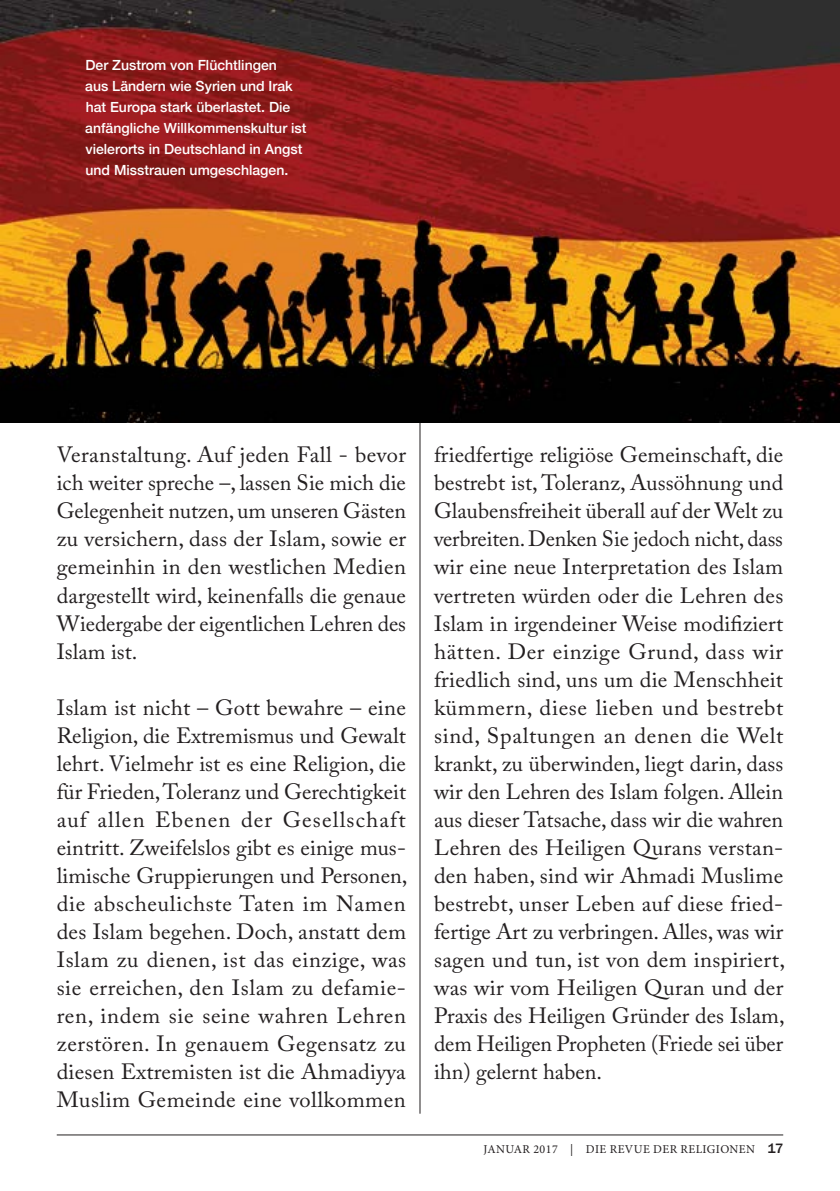
<style>
.page{position:relative;width:840px;height:1191px;background:#fff}
.page>*{position:absolute;margin:0;border:0;box-sizing:border-box;transform-origin:0 0}
.t1{font:22px/28px "Adobe Caslon Pro";color:#231f20;text-align:justify}
.t2{font:500 14px/21px "Helvetica Neue";color:#fff}
.t3{font:12px "Minion Pro";letter-spacing:.035em;color:#231f20}
.s1{font-family:"Franklin Gothic";font-weight:500;font-size:14px}
</style>
<div class="page">
<hr style="left:57px;top:1134px;width:725px;height:1px;background:#231f20">
<hr style="left:419px;top:189px;width:1px;height:924px;background:#231f20">
<img style="left:0;top:0;width:839px;height:423px">
<p class="t2" style="left:85px;top:54px;width:222px">Der Zustrom von Flüchtlingen<br>aus Ländern wie Syrien und Irak hat Europa stark überlastet. Die anfängliche Willkommenskultur ist vielerorts in Deutschland in Angst und Misstrauen umgeschlagen.</p>
<p class="t1" style="left:57px;top:441px;width:351px">Veranstaltung. Auf jeden Fall - bevor ich weiter spreche –, lassen Sie mich die Gelegenheit nutzen, um unseren Gästen zu versichern, dass der Islam, sowie er gemeinhin in den westlichen Medien dargestellt wird, keinenfalls die genaue Wiedergabe der eigentlichen Lehren des Islam ist.</p>
<p class="t1" style="left:57px;top:693px;width:352px">Islam ist nicht – Gott bewahre – eine Religion, die Extremismus und Gewalt lehrt. Vielmehr ist es eine Religion, die für Frieden, Toleranz und Gerechtigkeit auf allen Ebenen der Gesellschaft eintritt. Zweifelslos gibt es einige mus&shy;limische Gruppierungen und Personen, die abscheulichste Taten im Namen des Islam begehen. Doch, anstatt dem Islam zu dienen, ist das einzige, was sie erreichen, den Islam zu defamie&shy;ren, indem sie seine wahren Lehren zerstören. In genauem Gegensatz zu diesen Extremisten ist die Ahmadiyya Muslim Gemeinde eine vollkommen</p>
<p class="t1" style="left:434px;top:441px;width:352px">friedfertige religiöse Gemeinschaft, die bestrebt ist, Toleranz, Aussöhnung und Glaubensfreiheit überall auf der Welt zu verbreiten. Denken Sie jedoch nicht, dass wir eine neue Interpretation des Islam vertreten würden oder die Lehren des Islam in irgendeiner Weise modifiziert hätten. Der einzige Grund, dass wir friedlich sind, uns um die Menschheit kümmern, diese lieben und bestrebt sind, Spaltungen an denen die Welt krankt, zu überwinden, liegt darin, dass wir den Lehren des Islam folgen. Allein aus dieser Tatsache, dass wir die wahren Lehren des Heiligen Qurans verstan&shy;den haben, sind wir Ahmadi Muslime bestrebt, unser Leben auf diese fried&shy;fertige Art zu verbringen. Alles, was wir sagen und tun, ist von dem inspiriert, was wir vom Heiligen Quran und der Praxis des Heiligen Gründer des Islam, dem Heiligen Propheten (Friede sei über ihn) gelernt haben.</p>
<p class="t3" style="left:483px;top:1140px;width:301px">JANUAR 2017 | DIE REVUE DER RELIGIONEN <span class="s1">17</span></p>
</div>
